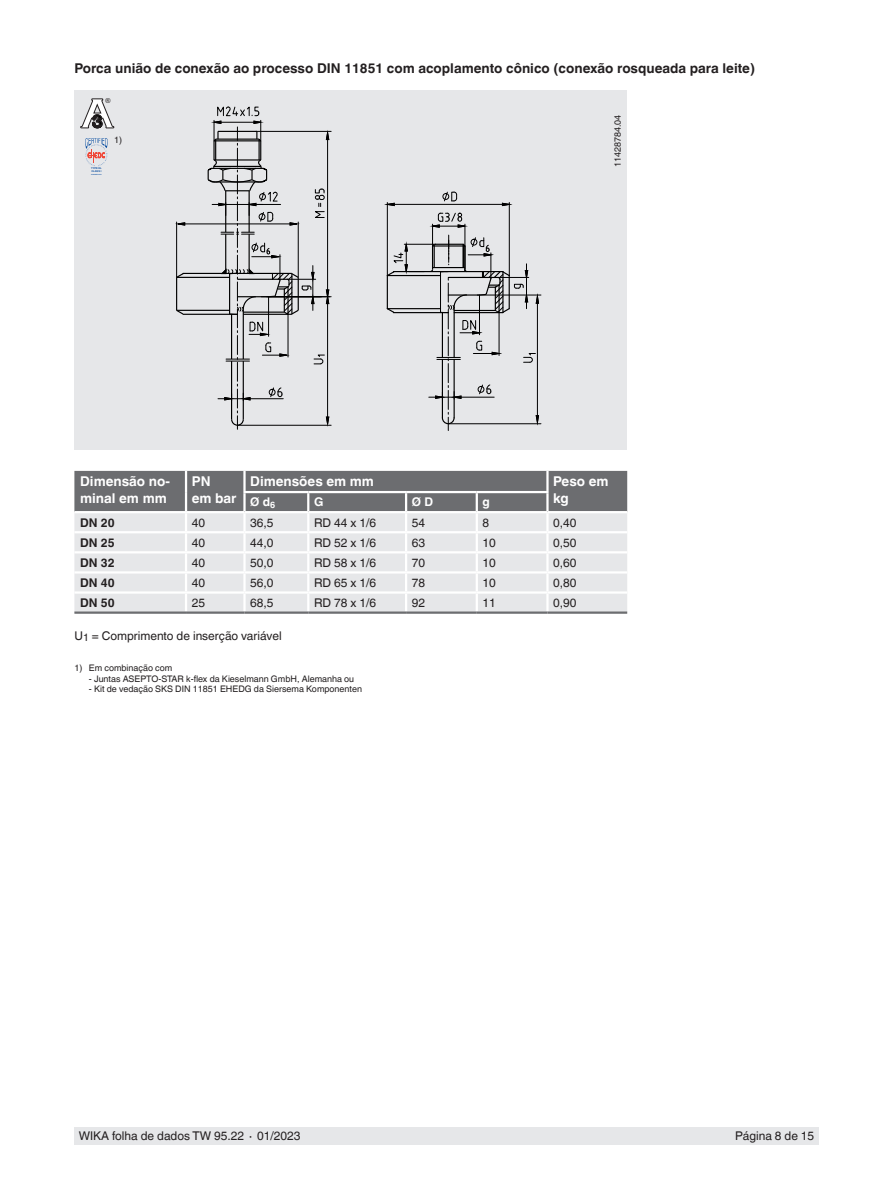
<style>
.page{position:relative;width:893px;height:1188px;background:#fff}
.page>*{position:absolute;margin:0;border:0;box-sizing:border-box;transform-origin:0 0}
.t1{font:700 13.5px "Helvetica World";color:#231f20}
.t2{font:700 13.5px/16.5px "Helvetica World";color:#fff}
.t3{font:12px "Helvetica World";color:#231f20}
.t4{font:700 12px "Helvetica World";color:#231f20}
.t5{font:700 12px "Helvetica World";color:#fff}
.t6{font:9px "Helvetica World";color:#231f20}
.t7{font:700 9px "Helvetica World";color:#fff}
.t8{font:6.9px "Arial";color:#231f20}
.t9{font:700 2.55px/3px "Arial";color:#0a4fa2}
</style>
<div class="page">
<div style="left:74px;top:1128px;width:745px;height:17px;background:#e6e7e9"></div>
<div style="left:74px;top:91px;width:553px;height:359px;background:#e6e7e9"></div>
<svg style="left:80px;top:99px;width:34px;height:29px"></svg>
<svg style="left:85px;top:138px;width:23px;height:28px"></svg>
<hr style="left:256px;top:131px;width:75px;height:1px;background:#000">
<hr style="left:267px;top:296px;width:64px;height:1px;background:#000">
<hr style="left:237px;top:425px;width:94px;height:1px;background:#000">
<svg style="left:175px;top:106px;width:154px;height:323px"></svg>
<hr style="left:477px;top:295px;width:64px;height:1px;background:#000">
<hr style="left:448px;top:423px;width:93px;height:1px;background:#000">
<hr style="left:509px;top:202px;width:1px;height:74px;background:#000">
<hr style="left:387px;top:202px;width:1px;height:74px;background:#000">
<hr style="left:394px;top:204px;width:108px;height:1px;background:#000">
<svg style="left:502px;top:203px;width:11px;height:3px"></svg>
<svg style="left:384px;top:203px;width:11px;height:3px"></svg>
<div style="left:443px;top:193px;width:6px;height:7px;border:1px solid #000;border-radius:50%"></div>
<svg style="left:444px;top:191px;width:13px;height:11px"></svg>
<svg style="left:386px;top:212px;width:153px;height:219px"></svg>
<svg style="left:74px;top:471px;width:553px;height:141px;background:#c6c7c9"></svg>
<hr style="left:547px;top:591px;width:80px;height:3px;background:#fff">
<hr style="left:546px;top:594px;width:3px;height:18px;background:#fff">
<hr style="left:74px;top:511px;width:112px;height:2px;background:#fff">
<hr style="left:186px;top:511px;width:58px;height:2px;background:#fff">
<hr style="left:244px;top:511px;width:64px;height:2px;background:#fff">
<hr style="left:308px;top:511px;width:98px;height:2px;background:#fff">
<hr style="left:406px;top:511px;width:71px;height:2px;background:#fff">
<hr style="left:477px;top:511px;width:70px;height:2px;background:#fff">
<hr style="left:547px;top:511px;width:80px;height:2px;background:#fff">
<hr style="left:74px;top:612px;width:112px;height:2px;background:#6c6d70">
<hr style="left:186px;top:612px;width:58px;height:2px;background:#6c6d70">
<hr style="left:244px;top:612px;width:64px;height:2px;background:#6c6d70">
<hr style="left:308px;top:612px;width:98px;height:2px;background:#6c6d70">
<hr style="left:406px;top:612px;width:71px;height:2px;background:#6c6d70">
<hr style="left:477px;top:612px;width:70px;height:2px;background:#6c6d70">
<hr style="left:547px;top:612px;width:80px;height:2px;background:#6c6d70">
<p class="t1" style="left:74px;top:61px;width:682px">Porca união de conexão ao processo DIN 11851 com acoplamento cônico (conexão rosqueada para leite)</p>
<p class="t8" style="left:106px;top:96px;width:7px">®</p>
<p class="t9" style="left:91px;top:167px;width:12px">TYPE EL<br>CLASS I</p>
<p class="t6" style="left:114px;top:135px;width:10px">1)</p>
<p class="t6" style="left:612px;top:167px;width:54px;rotate:-90deg">11428784.04</p>
<p class="t2" style="left:80px;top:473px;width:91px">Dimensão no&shy;minal em mm</p>
<p class="t2" style="left:192px;top:473px;width:46px">PN<br>em bar</p>
<p class="t2" style="left:250px;top:473px;width:125px">Dimensões em mm</p>
<p class="t2" style="left:553px;top:473px;width:57px">Peso em</p>
<p class="t5" style="left:250px;top:495px;width:21px">Ø d</p>
<p class="t2" style="left:553px;top:490px;width:17px">kg</p>
<p class="t7" style="left:270px;top:500px;width:7px">6</p>
<p class="t5" style="left:314px;top:495px;width:11px">G</p>
<p class="t5" style="left:412px;top:495px;width:23px">Ø D</p>
<p class="t5" style="left:482px;top:495px;width:9px">g</p>
<p class="t4" style="left:80px;top:515px;width:36px">DN 20</p>
<p class="t3" style="left:192px;top:515px;width:15px">40</p>
<p class="t3" style="left:250px;top:515px;width:25px">36,5</p>
<p class="t3" style="left:314px;top:515px;width:64px">RD 44 x 1/6</p>
<p class="t3" style="left:412px;top:515px;width:15px">54</p>
<p class="t3" style="left:482px;top:515px;width:8px">8</p>
<p class="t3" style="left:553px;top:515px;width:25px">0,40</p>
<p class="t4" style="left:80px;top:535px;width:36px">DN 25</p>
<p class="t3" style="left:192px;top:535px;width:15px">40</p>
<p class="t3" style="left:250px;top:535px;width:25px">44,0</p>
<p class="t3" style="left:314px;top:535px;width:64px">RD 52 x 1/6</p>
<p class="t3" style="left:412px;top:535px;width:15px">63</p>
<p class="t3" style="left:483px;top:535px;width:15px">10</p>
<p class="t3" style="left:553px;top:535px;width:25px">0,50</p>
<p class="t4" style="left:80px;top:556px;width:36px">DN 32</p>
<p class="t3" style="left:192px;top:556px;width:15px">40</p>
<p class="t3" style="left:250px;top:556px;width:25px">50,0</p>
<p class="t3" style="left:314px;top:556px;width:64px">RD 58 x 1/6</p>
<p class="t3" style="left:412px;top:556px;width:15px">70</p>
<p class="t3" style="left:483px;top:556px;width:15px">10</p>
<p class="t3" style="left:553px;top:556px;width:25px">0,60</p>
<p class="t4" style="left:80px;top:576px;width:36px">DN 40</p>
<p class="t3" style="left:192px;top:576px;width:15px">40</p>
<p class="t3" style="left:250px;top:576px;width:25px">56,0</p>
<p class="t3" style="left:314px;top:576px;width:64px">RD 65 x 1/6</p>
<p class="t3" style="left:412px;top:576px;width:15px">78</p>
<p class="t3" style="left:483px;top:576px;width:15px">10</p>
<p class="t3" style="left:553px;top:576px;width:25px">0,80</p>
<p class="t4" style="left:80px;top:596px;width:36px">DN 50</p>
<p class="t3" style="left:192px;top:596px;width:15px">25</p>
<p class="t3" style="left:250px;top:596px;width:25px">68,5</p>
<p class="t3" style="left:314px;top:596px;width:64px">RD 78 x 1/6</p>
<p class="t3" style="left:412px;top:596px;width:15px">92</p>
<p class="t3" style="left:483px;top:596px;width:15px">11</p>
<p class="t3" style="left:553px;top:596px;width:25px">0,90</p>
<p class="t3" style="left:74px;top:629px;width:209px">U<sub>1</sub> = Comprimento de inserção variável</p>
<p class="t6" style="left:74px;top:663px;width:100px">1) Em combinação com</p>
<p class="t6" style="left:89px;top:674px;width:267px">- Juntas ASEPTO-STAR k-flex da Kieselmann GmbH, Alemanha ou</p>
<p class="t6" style="left:89px;top:684px;width:275px">- Kit de vedação SKS DIN 11851 EHEDG da Siersema Komponenten</p>
<p class="t3" style="left:79px;top:1129px;width:223px">WIKA folha de dados TW 95.22 ∙ 01/2023</p>
<p class="t3" style="left:735px;top:1129px;width:81px">Página 8 de 15</p>
</div>
